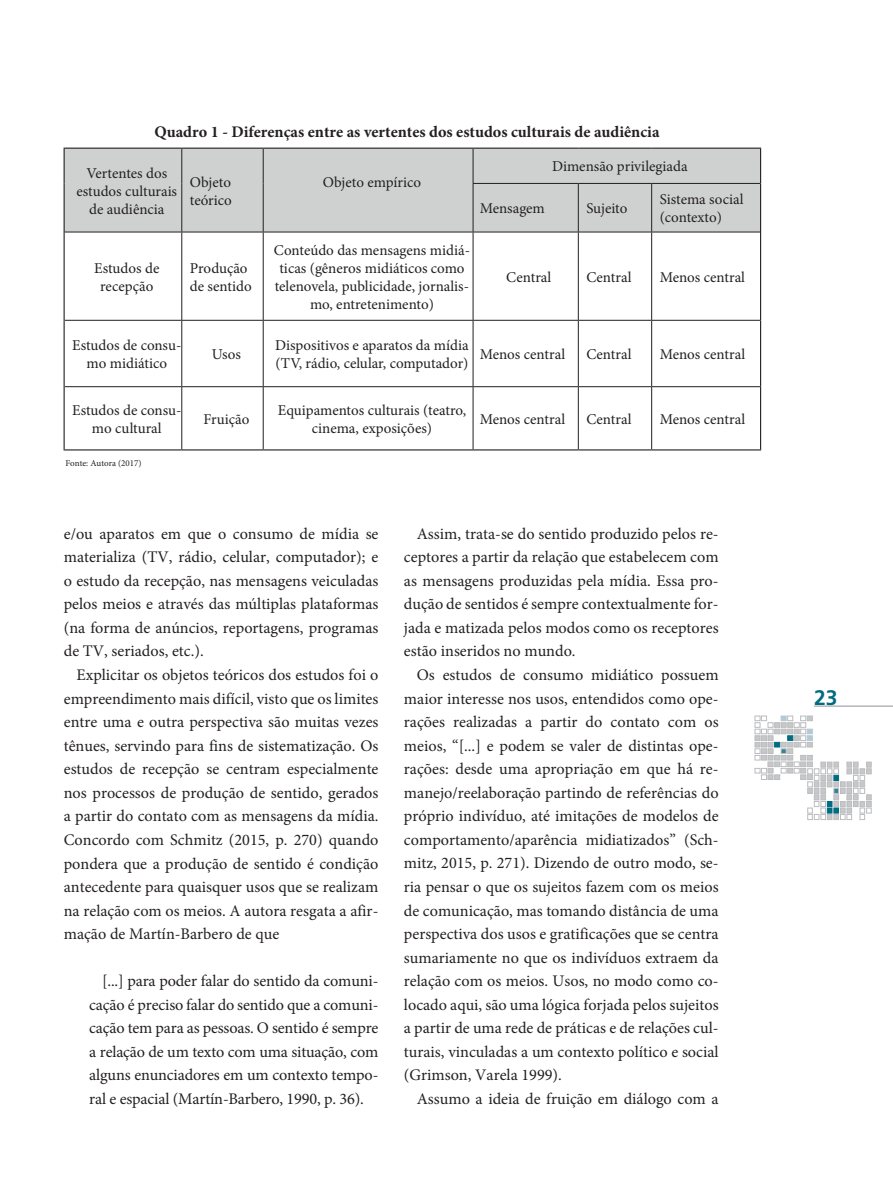
<style>
.page{position:relative;width:893px;height:1191px;background:#fff}
.page>*{position:absolute;margin:0;border:0;box-sizing:border-box;transform-origin:0 0}
.t1{font:700 21px "Frutiger";color:#006c81}
.t2{font:16.2px/23.5px "Minion Pro";color:#231f20;text-align:justify}
.t3{font:700 16.2px "Minion Pro";color:#231f20}
.t4{font:15px/18px "Minion Pro";color:#231f20;text-align:center}
.t5{font:9px "Minion Pro";color:#231f20}
</style>
<div class="page">
<svg style="left:755px;top:716px;width:116px;height:103px"></svg>
<hr style="left:814px;top:706px;width:79px;height:1px;background:#b2b3b7">
<div style="left:65px;top:149px;width:695px;height:83px;background:#cfd1d0"></div>
<svg style="left:65px;top:233px;width:695px;height:216px"></svg>
<hr style="left:64px;top:148px;width:118px;height:1px;background:#231f20">
<hr style="left:64px;top:149px;width:1px;height:34px;background:#231f20">
<hr style="left:182px;top:148px;width:81px;height:1px;background:#231f20">
<hr style="left:263px;top:148px;width:210px;height:1px;background:#231f20">
<hr style="left:64px;top:183px;width:1px;height:49px;background:#231f20">
<hr style="left:473px;top:148px;width:105px;height:1px;background:#231f20">
<hr style="left:578px;top:148px;width:74px;height:1px;background:#231f20">
<hr style="left:652px;top:148px;width:109px;height:1px;background:#231f20">
<hr style="left:760px;top:149px;width:1px;height:34px;background:#231f20">
<hr style="left:760px;top:183px;width:1px;height:49px;background:#231f20">
<hr style="left:64px;top:232px;width:1px;height:88px;background:#231f20">
<hr style="left:760px;top:232px;width:1px;height:88px;background:#231f20">
<hr style="left:64px;top:320px;width:1px;height:67px;background:#231f20">
<hr style="left:760px;top:320px;width:1px;height:67px;background:#231f20">
<hr style="left:64px;top:387px;width:1px;height:62px;background:#231f20">
<hr style="left:760px;top:387px;width:1px;height:62px;background:#231f20">
<hr style="left:64px;top:449px;width:118px;height:1px;background:#231f20">
<hr style="left:182px;top:449px;width:81px;height:1px;background:#231f20">
<hr style="left:263px;top:449px;width:210px;height:1px;background:#231f20">
<hr style="left:473px;top:449px;width:105px;height:1px;background:#231f20">
<hr style="left:578px;top:449px;width:74px;height:1px;background:#231f20">
<hr style="left:652px;top:449px;width:109px;height:1px;background:#231f20">
<hr style="left:181px;top:149px;width:1px;height:34px;background:#231f20">
<hr style="left:263px;top:149px;width:1px;height:34px;background:#231f20">
<hr style="left:181px;top:183px;width:1px;height:49px;background:#231f20">
<hr style="left:263px;top:183px;width:1px;height:49px;background:#231f20">
<hr style="left:473px;top:149px;width:1px;height:34px;background:#231f20">
<hr style="left:473px;top:183px;width:105px;height:1px;background:#231f20">
<hr style="left:473px;top:184px;width:1px;height:48px;background:#231f20">
<hr style="left:578px;top:183px;width:74px;height:1px;background:#231f20">
<hr style="left:578px;top:184px;width:1px;height:48px;background:#231f20">
<hr style="left:652px;top:183px;width:108px;height:1px;background:#231f20">
<hr style="left:651px;top:184px;width:1px;height:48px;background:#231f20">
<hr style="left:65px;top:232px;width:117px;height:1px;background:#231f20">
<hr style="left:182px;top:232px;width:81px;height:1px;background:#231f20">
<hr style="left:181px;top:232px;width:1px;height:88px;background:#231f20">
<hr style="left:263px;top:232px;width:210px;height:1px;background:#231f20">
<hr style="left:263px;top:232px;width:1px;height:88px;background:#231f20">
<hr style="left:473px;top:232px;width:105px;height:1px;background:#231f20">
<hr style="left:473px;top:232px;width:1px;height:88px;background:#231f20">
<hr style="left:578px;top:232px;width:74px;height:1px;background:#231f20">
<hr style="left:578px;top:232px;width:1px;height:88px;background:#231f20">
<hr style="left:652px;top:232px;width:108px;height:1px;background:#231f20">
<hr style="left:651px;top:232px;width:1px;height:88px;background:#231f20">
<hr style="left:65px;top:320px;width:117px;height:1px;background:#231f20">
<hr style="left:182px;top:320px;width:81px;height:1px;background:#231f20">
<hr style="left:181px;top:321px;width:1px;height:65px;background:#231f20">
<hr style="left:263px;top:320px;width:210px;height:1px;background:#231f20">
<hr style="left:263px;top:321px;width:1px;height:65px;background:#231f20">
<hr style="left:473px;top:320px;width:105px;height:1px;background:#231f20">
<hr style="left:473px;top:321px;width:1px;height:65px;background:#231f20">
<hr style="left:578px;top:320px;width:74px;height:1px;background:#231f20">
<hr style="left:578px;top:321px;width:1px;height:65px;background:#231f20">
<hr style="left:652px;top:320px;width:108px;height:1px;background:#231f20">
<hr style="left:651px;top:321px;width:1px;height:65px;background:#231f20">
<hr style="left:65px;top:386px;width:117px;height:1px;background:#231f20">
<hr style="left:182px;top:386px;width:81px;height:1px;background:#231f20">
<hr style="left:181px;top:387px;width:1px;height:62px;background:#231f20">
<hr style="left:263px;top:386px;width:210px;height:1px;background:#231f20">
<hr style="left:263px;top:387px;width:1px;height:62px;background:#231f20">
<hr style="left:473px;top:386px;width:105px;height:1px;background:#231f20">
<hr style="left:473px;top:387px;width:1px;height:62px;background:#231f20">
<hr style="left:578px;top:386px;width:74px;height:1px;background:#231f20">
<hr style="left:578px;top:387px;width:1px;height:62px;background:#231f20">
<hr style="left:652px;top:386px;width:108px;height:1px;background:#231f20">
<hr style="left:651px;top:387px;width:1px;height:62px;background:#231f20">
<p class="t3" style="left:154px;top:120px;width:507px">Quadro 1 - Diferenças entre as vertentes dos estudos culturais de audiência</p>
<p class="t4" style="left:76px;top:164px;width:102px">Vertentes dos estudos culturais de audiência</p>
<p class="t4" style="left:190px;top:173px;width:44px;text-align:left">Objeto teórico</p>
<p class="t4" style="left:323px;top:173px;width:100px">Objeto empírico</p>
<p class="t4" style="left:94px;top:259px;width:67px">Estudos de recepção</p>
<p class="t4" style="left:190px;top:259px;width:63px;text-align:left">Produção de sentido</p>
<p class="t4" style="left:274px;top:241px;width:198px">Conteúdo das mensagens midiá&shy;ticas (gêneros midiáticos como telenovela, publicidade, jornalis&shy;mo, entretenimento)</p>
<p class="t4" style="left:552px;top:158px;width:137px">Dimensão privilegiada</p>
<p class="t4" style="left:480px;top:199px;width:67px">Mensagem</p>
<p class="t4" style="left:586px;top:199px;width:42px">Sujeito</p>
<p class="t4" style="left:660px;top:190px;width:85px;text-align:left">Sistema social (contexto)</p>
<p class="t4" style="left:506px;top:268px;width:47px">Central</p>
<p class="t4" style="left:586px;top:268px;width:47px">Central</p>
<p class="t4" style="left:660px;top:268px;width:87px">Menos central</p>
<p class="t4" style="left:72px;top:336px;width:111px">Estudos de consu&shy;mo midiático</p>
<p class="t4" style="left:212px;top:345px;width:31px">Usos</p>
<p class="t4" style="left:275px;top:336px;width:195px;text-align:left">Dispositivos e aparatos da mídia (TV, rádio, celular, computador)</p>
<p class="t4" style="left:480px;top:345px;width:87px">Menos central</p>
<p class="t4" style="left:586px;top:345px;width:47px">Central</p>
<p class="t4" style="left:660px;top:345px;width:87px">Menos central</p>
<p class="t4" style="left:72px;top:401px;width:111px">Estudos de consu&shy;mo cultural</p>
<p class="t4" style="left:203px;top:410px;width:47px">Fruição</p>
<p class="t4" style="left:278px;top:401px;width:190px">Equipamentos culturais (teatro, cinema, exposições)</p>
<p class="t4" style="left:480px;top:410px;width:87px">Menos central</p>
<p class="t4" style="left:586px;top:410px;width:47px">Central</p>
<p class="t4" style="left:660px;top:410px;width:87px">Menos central</p>
<p class="t5" style="left:65px;top:457px;width:78px">Fonte: Autora (2017)</p>
<p class="t2" style="left:64px;top:522px;width:316px">e/ou aparatos em que o consumo de mídia se materializa (TV, rádio, celular, computador); e o estudo da recepção, nas mensagens veiculadas pelos meios e através das múltiplas plataformas (na forma de anúncios, reportagens, programas de TV, seriados, etc.).</p>
<p class="t2" style="left:64px;top:663px;width:316px;text-indent:13px">Explicitar os objetos teóricos dos estudos foi o empreendimento mais difícil, visto que os limites entre uma e outra perspectiva são muitas vezes tênues, servindo para fins de sistematização. Os estudos de recepção se centram especialmente nos processos de produção de sentido, gerados a partir do contato com as mensagens da mídia.<br>Concordo com Schmitz (2015, p. 270) quando pondera que a produção de sentido é condição antecedente para quaisquer usos que se realizam na relação com os meios. A autora resgata a afir&shy;mação de Martín-Barbero de que</p>
<p class="t2" style="left:89px;top:969px;width:291px;text-indent:13px">[...] para poder falar do sentido da comuni&shy;cação é preciso falar do sentido que a comuni&shy;cação tem para as pessoas. O sentido é sempre a relação de um texto com uma situação, com alguns enunciadores em um contexto tempo&shy;ral e espacial (Martín-Barbero, 1990, p. 36).</p>
<p class="t2" style="left:404px;top:522px;width:316px;text-indent:13px">Assim, trata-se do sentido produzido pelos re&shy;ceptores a partir da relação que estabelecem com as mensagens produzidas pela mídia. Essa pro&shy;dução de sentidos é sempre contextualmente for&shy;jada e matizada pelos modos como os receptores estão inseridos no mundo.</p>
<p class="t2" style="left:404px;top:663px;width:316px;text-indent:13px">Os estudos de consumo midiático possuem maior interesse nos usos, entendidos como ope&shy;rações realizadas a partir do contato com os meios, “[...] e podem se valer de distintas ope&shy;rações: desde uma apropriação em que há re&shy;manejo/reelaboração partindo de referências do próprio indivíduo, até imitações de modelos de comportamento/aparência midiatizados” (Sch&shy;mitz, 2015, p. 271). Dizendo de outro modo, se&shy;ria pensar o que os sujeitos fazem com os meios de comunicação, mas tomando distância de uma perspectiva dos usos e gratificações que se centra sumariamente no que os indivíduos extraem da relação com os meios. Usos, no modo como co&shy;locado aqui, são uma lógica forjada pelos sujeitos a partir de uma rede de práticas e de relações cul&shy;turais, vinculadas a um contexto político e social (Grimson, Varela 1999).</p>
<p class="t2" style="left:417px;top:1087px;width:303px">Assumo a ideia de fruição em diálogo com a</p>
<p class="t1" style="left:814px;top:685px;width:25px">23</p>
</div>
